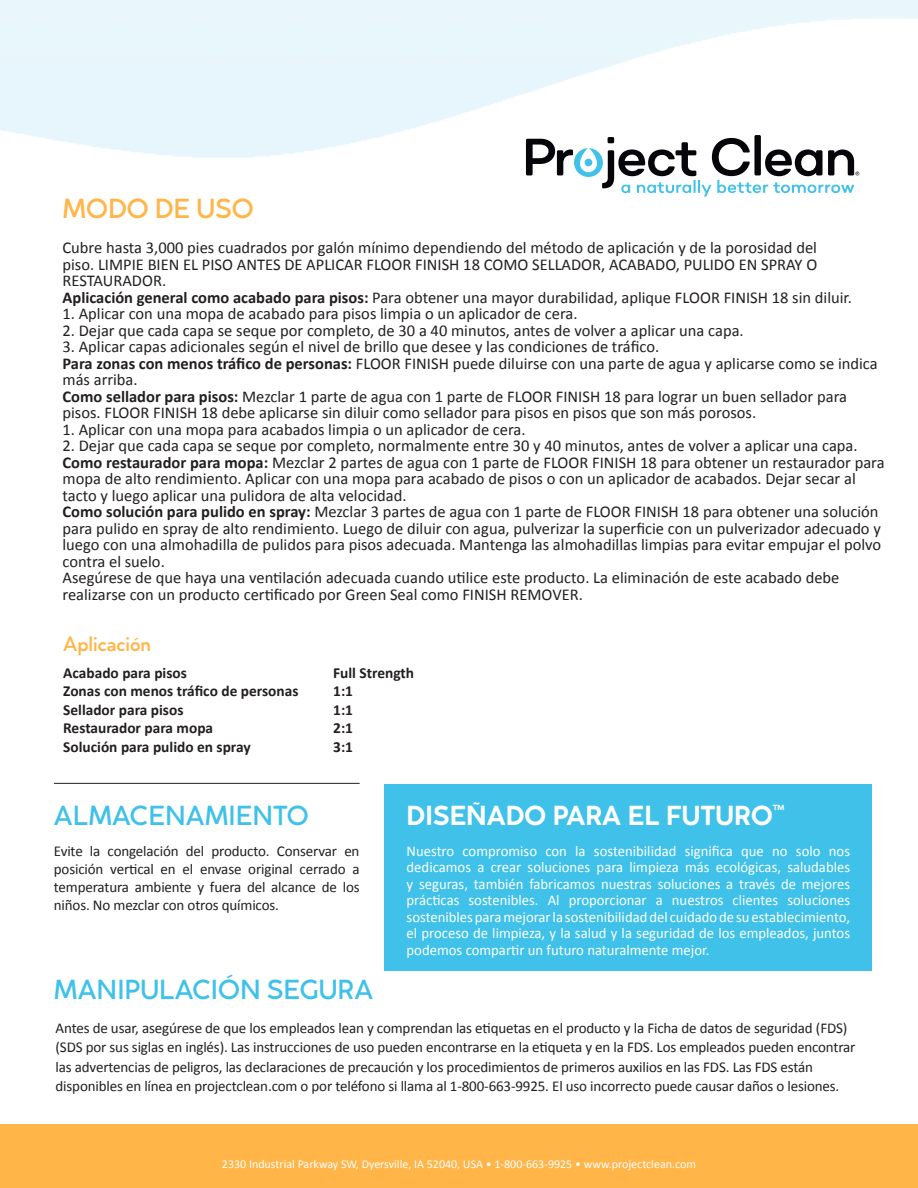
<style>
.page{position:relative;width:918px;height:1188px;background:#fff}
.page>*{position:absolute;margin:0;border:0;box-sizing:border-box;transform-origin:0 0}
.t1{font:500 27px "Cocogoose Classic";color:#3fc1e9}
.t2{font:700 27px "Cocogoose Classic";color:#fff}
.t3{font:500 27px "Cocogoose Classic";color:#ffb548}
.t4{font:500 20.55px "Cocogoose Classic";color:#ffb548}
.t5{font:16.5px/16.5px "Calibri";color:#231f20}
.t6{font:700 15.3px "Calibri";color:#231f20}
.t7{font:15px/19.5px "Calibri";letter-spacing:-.01em;color:#231f20}
.t8{font:15px/16.5px "Calibri";color:#fff;text-align:justify}
.t9{font:12px "Calibri";color:#fff}
.s1{font-weight:700}
</style>
<div class="page">
<div style="left:0;top:1124px;width:918px;height:64px;background:#ffb548"></div>
<hr style="left:54px;top:783px;width:306px;height:1px;background:#231f20">
<div style="left:754px;top:135px;width:7px;height:40px;background:#06060a;border-radius:2px"></div>
<svg style="left:526px;top:137px;width:333px;height:60px"></svg>
<div style="left:384px;top:784px;width:488px;height:186px;background:#3fc1e9"></div>
<p class="t3" style="left:63px;top:188px;width:193px">MODO DE USO</p>
<p class="t5" style="left:63px;top:239px;width:791px">Cubre hasta 3,000 pies cuadrados por galón mínimo dependiendo del método de aplicación y de la porosidad del piso. LIMPIE BIEN EL PISO ANTES DE APLICAR FLOOR FINISH 18 COMO SELLADOR, ACABADO, PULIDO EN SPRAY O RESTAURADOR.<br><span class="s1">Aplicación general como acabado para pisos:</span> Para obtener una mayor durabilidad, aplique FLOOR FINISH 18 sin diluir.</p>
<p class="t5" style="left:63px;top:305px;width:517px">1. Aplicar con una mopa de acabado para pisos limpia o un aplicador de cera.</p>
<p class="t5" style="left:63px;top:321px;width:683px">2. Dejar que cada capa se seque por completo, de 30 a 40 minutos, antes de volver a aplicar una capa.</p>
<p class="t5" style="left:63px;top:338px;width:817px">3. Aplicar capas adicionales según el nivel de brillo que desee y las condiciones de tráfico.<br><span class="s1">Para zonas con menos tráfico de personas:</span> FLOOR FINISH puede diluirse con una parte de agua y aplicarse como se indica más arriba.<br><span class="s1">Como sellador para pisos:</span> Mezclar 1 parte de agua con 1 parte de FLOOR FINISH 18 para lograr un buen sellador para pisos. FLOOR FINISH 18 debe aplicarse sin diluir como sellador para pisos en pisos que son más porosos.</p>
<p class="t5" style="left:63px;top:420px;width:465px">1. Aplicar con una mopa para acabados limpia o un aplicador de cera.</p>
<p class="t5" style="left:63px;top:437px;width:824px">2. Dejar que cada capa se seque por completo, normalmente entre 30 y 40 minutos, antes de volver a aplicar una capa.<br><span class="s1">Como restaurador para mopa:</span> Mezclar 2 partes de agua con 1 parte de FLOOR FINISH 18 para obtener un restaurador para mopa de alto rendimiento. Aplicar con una mopa para acabado de pisos o con un aplicador de acabados. Dejar secar al tacto y luego aplicar una pulidora de alta velocidad.<br><span class="s1">Como solución para pulido en spray:</span> Mezclar 3 partes de agua con 1 parte de FLOOR FINISH 18 para obtener una solución para pulido en spray de alto rendimiento. Luego de diluir con agua, pulverizar la superficie con un pulverizador adecuado y luego con una almohadilla de pulidos para pisos adecuada. Mantenga las almohadillas limpias para evitar empujar el polvo contra el suelo.<br>Asegúrese de que haya una ventilación adecuada cuando utilice este producto. La eliminación de este acabado debe realizarse con un producto certificado por Green Seal como FINISH REMOVER.</p>
<p class="t4" style="left:63px;top:628px;width:89px">Aplicación</p>
<p class="t6" style="left:63px;top:662px;width:125px">Acabado para pisos</p>
<p class="t6" style="left:333px;top:662px;width:82px">Full Strength</p>
<p class="t6" style="left:63px;top:680px;width:237px">Zonas con menos tráfico de personas</p>
<p class="t6" style="left:333px;top:680px;width:21px">1:1</p>
<p class="t6" style="left:63px;top:699px;width:122px">Sellador para pisos</p>
<p class="t6" style="left:333px;top:699px;width:21px">1:1</p>
<p class="t6" style="left:63px;top:717px;width:151px">Restaurador para mopa</p>
<p class="t6" style="left:333px;top:717px;width:21px">2:1</p>
<p class="t6" style="left:63px;top:736px;width:189px">Solución para pulido en spray</p>
<p class="t6" style="left:333px;top:736px;width:21px">3:1</p>
<p class="t1" style="left:54px;top:795px;width:256px">ALMACENAMIENTO</p>
<p class="t7" style="left:54px;top:841px;width:307px;line-height:18px;text-align:justify">Evite la congelación del producto. Conservar en posición vertical en el envase original cerrado a temperatura ambiente y fuera del alcance de los niños. No mezclar con otros químicos.</p>
<p class="t1" style="left:54px;top:970px;width:321px">MANIPULACIÓN SEGURA</p>
<p class="t2" style="left:407px;top:795px;width:380px">DISEÑADO PARA EL FUTURO<sup>™</sup></p>
<p class="t8" style="left:407px;top:842px;width:445px">Nuestro compromiso con la sostenibilidad significa que no solo nos dedicamos a crear soluciones para limpieza más ecológicas, saludables y seguras, también fabricamos nuestras soluciones a través de mejores prácticas sostenibles. Al proporcionar a nuestros clientes soluciones sostenibles para mejorar la sostenibilidad del cuidado de su establecimiento, el proceso de limpieza, y la salud y la seguridad de los empleados, juntos podemos compartir un futuro naturalmente mejor.</p>
<p class="t7" style="left:56px;top:1017px;width:801px">Antes de usar, asegúrese de que los empleados lean y comprendan las etiquetas en el producto y la Ficha de datos de seguridad (FDS) (SDS por sus siglas en inglés). Las instrucciones de uso pueden encontrarse en la etiqueta y en la FDS. Los empleados pueden encontrar las advertencias de peligros, las declaraciones de precaución y los procedimientos de primeros auxilios en las FDS. Las FDS están disponibles en línea en projectclean.com o por teléfono si llama al 1-800-663-9925. El uso incorrecto puede causar daños o lesiones.</p>
<p class="t9" style="left:222px;top:1157px;width:476px">2330 Industrial Parkway SW, Dyersville, IA 52040, USA • 1-800-663-9925 • www.projectclean.com</p>
</div>
